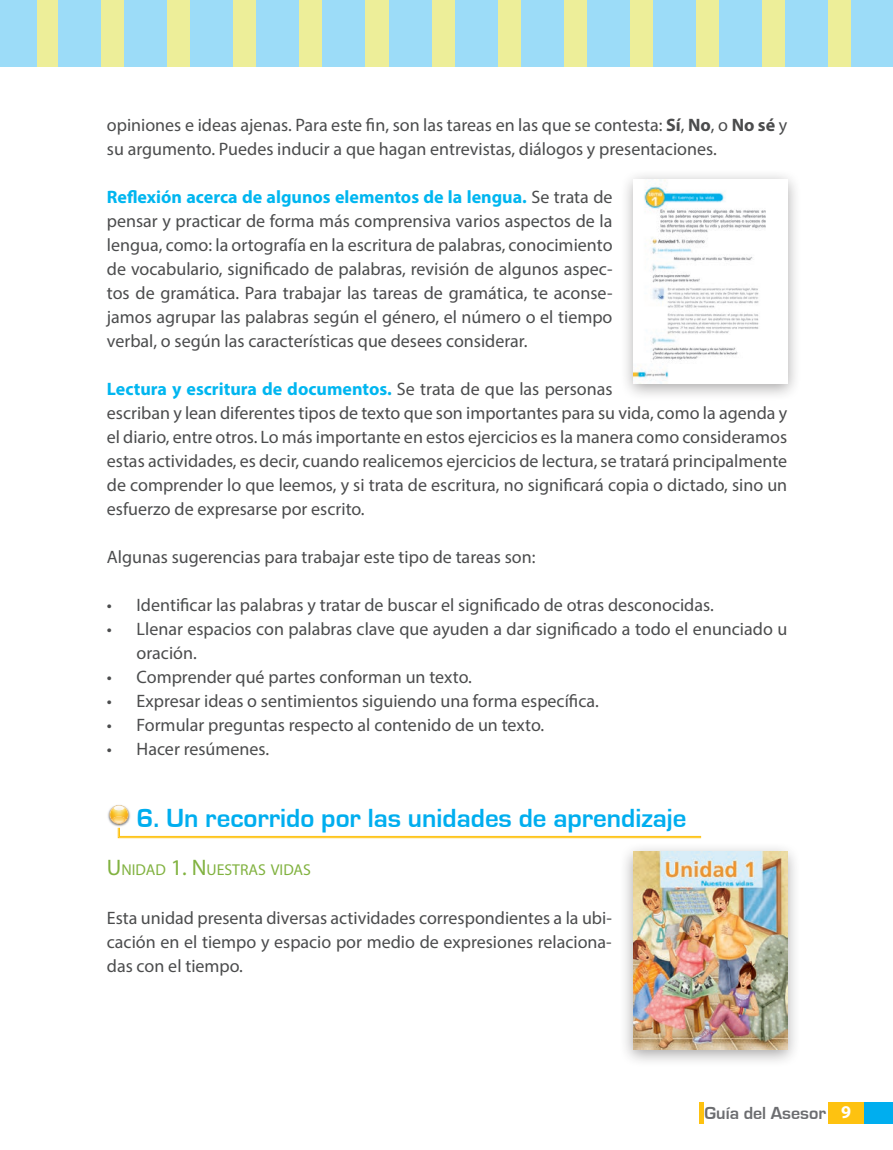
<style>
.page{position:relative;width:893px;height:1150px;background:#fff}
.page>*{position:absolute;margin:0;border:0;box-sizing:border-box;transform-origin:0 0}
.t1{font:700 27px "Eurostile";color:#00aeef}
.t2{font:18px/24px "Myriad Pro";color:#4b4c4d}
.t3{font:700 18px "Eurostile";color:#6c6d70}
.t4{font:15.75px "Myriad Pro";color:#81b240}
.s1{font-weight:700}
.s2{font-weight:700;color:#00b6f0}
.s3{font-size:22.5px}
.s4{font-family:"Myriad Pro";color:#fff}
</style>
<div class="page">
<div style="left:828px;top:1101px;width:65px;height:22px;background:#fec210"></div>
<hr style="left:699px;top:1101px;width:4px;height:22px;background:#fec210">
<div style="left:864px;top:1101px;width:29px;height:22px;background:#00aeef"></div>
<hr style="left:0;top:0;width:1px;height:67px;background:#9cdcf8">
<div style="left:2px;top:0;width:891px;height:67px;background:#edee99"></div>
<div style="left:2px;top:0;width:35px;height:67px;background:#9cdcf8"></div>
<div style="left:58px;top:0;width:43px;height:67px;background:#9cdcf8"></div>
<div style="left:124px;top:0;width:43px;height:67px;background:#9cdcf8"></div>
<div style="left:190px;top:0;width:43px;height:67px;background:#9cdcf8"></div>
<div style="left:257px;top:0;width:42px;height:67px;background:#9cdcf8"></div>
<div style="left:323px;top:0;width:42px;height:67px;background:#9cdcf8"></div>
<div style="left:389px;top:0;width:42px;height:67px;background:#9cdcf8"></div>
<div style="left:455px;top:0;width:42px;height:67px;background:#9cdcf8"></div>
<div style="left:521px;top:0;width:42px;height:67px;background:#9cdcf8"></div>
<div style="left:587px;top:0;width:43px;height:67px;background:#9cdcf8"></div>
<div style="left:653px;top:0;width:43px;height:67px;background:#9cdcf8"></div>
<div style="left:719px;top:0;width:43px;height:67px;background:#9cdcf8"></div>
<div style="left:785px;top:0;width:43px;height:67px;background:#9cdcf8"></div>
<div style="left:851px;top:0;width:42px;height:67px;background:#9cdcf8"></div>
<div style="left:619px;top:169px;width:182px;height:232px;background:#231f20;opacity:.4"></div>
<img style="left:634px;top:179px;width:153px;height:204px">
<img style="left:109px;top:809px;width:3px;height:15px">
<img style="left:110px;top:807px;width:2px;height:13px">
<svg style="left:112px;top:805px;width:589px;height:32px"></svg>
<img style="left:112px;top:816px;width:14px;height:7px">
<div style="left:619px;top:841px;width:182px;height:226px;background:#231f20;opacity:.4"></div>
<img style="left:633px;top:851px;width:154px;height:198px">
<p class="t2" style="left:107px;top:113px;width:682px">opiniones e ideas ajenas. Para este fin, son las tareas en las que se contesta: <span class="s1">Sí</span>, <span class="s1">No</span>, o <span class="s1">No sé</span> y su argumento. Puedes inducir a que hagan entrevistas, diálogos y presentaciones.</p>
<p class="t2" style="left:107px;top:185px;width:507px;text-align:justify"><span class="s2">Reflexión acerca de algunos elementos de la lengua.</span> Se trata de pensar y practicar de forma más comprensiva varios aspectos de la lengua, como: la ortografía en la escritura de palabras, conocimiento de vocabulario, significado de palabras, revisión de algunos aspec&shy;tos de gramática. Para trabajar las tareas de gramática, te aconse&shy;jamos agrupar las palabras según el género, el número o el tiempo verbal, o según las características que desees considerar.</p>
<p class="t2" style="left:107px;top:377px;width:682px"><span class="s2">Lectura y escritura de documentos.</span> Se trata de que las personas<br>escriban y lean diferentes tipos de texto que son importantes para su vida, como la agenda y el diario, entre otros. Lo más importante en estos ejercicios es la manera como consideramos estas actividades, es decir, cuando realicemos ejercicios de lectura, se tratará principalmente de comprender lo que leemos, y si trata de escritura, no significará copia o dictado, sino un esfuerzo de expresarse por escrito.</p>
<p class="t2" style="left:107px;top:545px;width:430px">Algunas sugerencias para trabajar este tipo de tareas son:</p>
<p class="t2" style="left:107px;top:593px;width:608px">• Identificar las palabras y tratar de buscar el significado de otras desconocidas.</p>
<p class="t2" style="left:137px;top:617px;width:652px;text-indent:-30px">• Llenar espacios con palabras clave que ayuden a dar significado a todo el enunciado u oración.</p>
<p class="t2" style="left:107px;top:664px;width:366px">• Comprender qué partes conforman un texto.</p>
<p class="t2" style="left:107px;top:688px;width:493px">• Expresar ideas o sentimientos siguiendo una forma específica.</p>
<p class="t2" style="left:107px;top:712px;width:439px">• Formular preguntas respecto al contenido de un texto.</p>
<p class="t2" style="left:107px;top:736px;width:164px">• Hacer resúmenes.</p>
<h1 class="t1" style="left:137px;top:803px;width:551px">6. Un recorrido por las unidades de aprendizaje</h1>
<p class="t4" style="left:107px;top:860px;width:206px"><span class="s3">U</span>NIDAD <span class="s3">1. N</span> UESTRAS VIDAS</p>
<p class="t2" style="left:107px;top:905px;width:506px;text-align:justify">Esta unidad presenta diversas actividades correspondientes a la ubi&shy;cación en el tiempo y espacio por medio de expresiones relaciona&shy;das con el tiempo.</p>
<p class="t3" style="left:705px;top:1102px;width:148px">Guía del Asesor <span class="s4">9</span></p>
</div>
